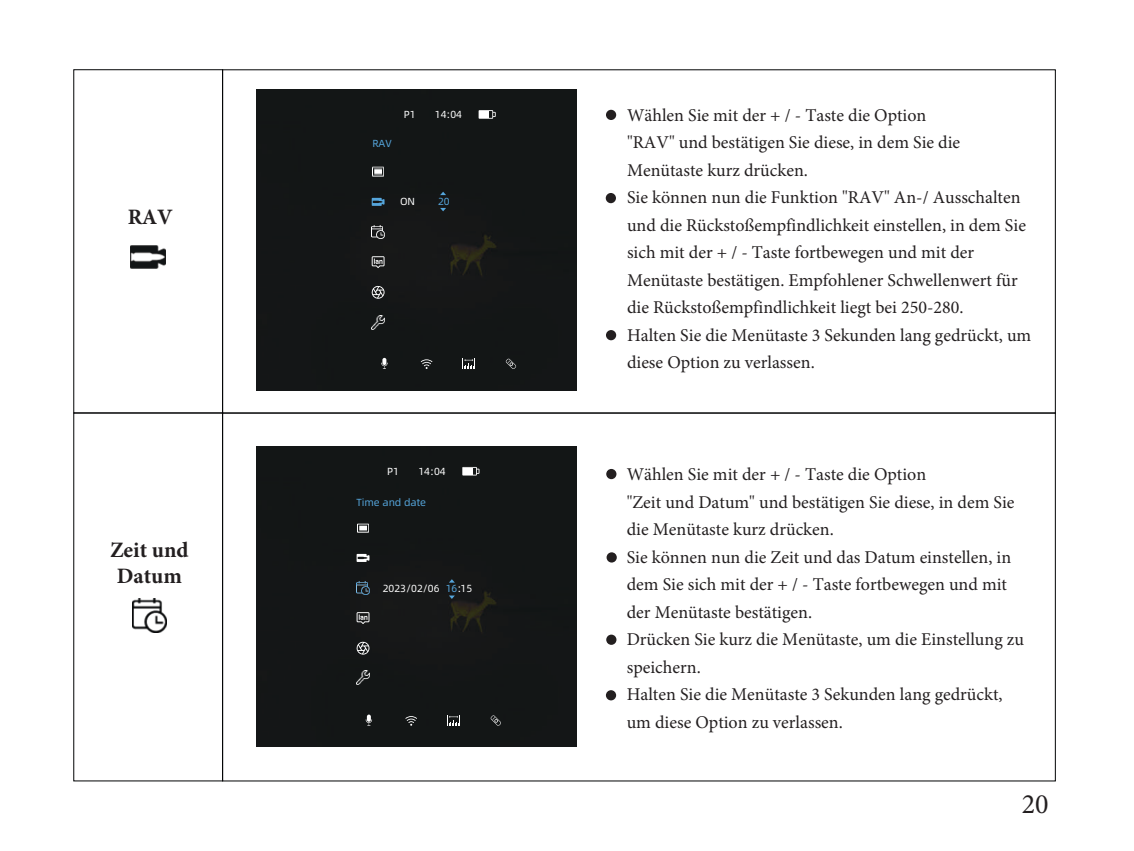
<style>
.page{position:relative;width:1134px;height:851px;background:#fff}
.page>*{position:absolute;margin:0;border:0;box-sizing:border-box;transform-origin:0 0}
.t1{font:28px "Minion Pro";color:#231f20}
.t2{font:700 22px/26.4px "Minion Pro";color:#231f20;text-align:center}
.t3{font:18px/27.6px "Minion Pro";color:#231f20}
.t4{font:10.2px "Alibaba Pu Hui Ti";color:#fff}
.t5{font:10.2px "Alibaba Pu Hui Ti";color:#55a5db}
.s1{color:#55a5db}
</style>
<div class="page">
<img style="left:131px;top:246px;width:35px;height:22px">
<div style="left:606px;top:110px;width:10px;height:10px;background:#231f20;border-radius:50%"></div>
<div style="left:606px;top:193px;width:10px;height:10px;background:#231f20;border-radius:50%"></div>
<div style="left:606px;top:330px;width:10px;height:10px;background:#231f20;border-radius:50%"></div>
<div style="left:606px;top:469px;width:10px;height:10px;background:#231f20;border-radius:50%"></div>
<div style="left:607px;top:552px;width:10px;height:10px;background:#231f20;border-radius:50%"></div>
<div style="left:606px;top:634px;width:10px;height:10px;background:#231f20;border-radius:50%"></div>
<div style="left:606px;top:690px;width:10px;height:10px;background:#231f20;border-radius:50%"></div>
<div style="left:256px;top:90px;width:321px;height:300px;background:#131616"></div>
<div style="left:256px;top:446px;width:321px;height:300px;background:#131616"></div>
<svg style="left:479px;top:110px;width:17px;height:9px"></svg>
<svg style="left:381px;top:358px;width:7px;height:11px"></svg>
<svg style="left:421px;top:359px;width:11px;height:10px"></svg>
<svg style="left:462px;top:358px;width:13px;height:11px"></svg>
<svg style="left:506px;top:358px;width:10px;height:11px"></svg>
<svg style="left:440px;top:192px;width:6px;height:3px"></svg>
<svg style="left:440px;top:208px;width:6px;height:3px"></svg>
<svg style="left:372px;top:256px;width:12px;height:12px"></svg>
<svg style="left:372px;top:198px;width:12px;height:8px"></svg>
<svg style="left:371px;top:285px;width:13px;height:14px"></svg>
<svg style="left:462px;top:467px;width:17px;height:8px"></svg>
<svg style="left:366px;top:714px;width:6px;height:11px"></svg>
<svg style="left:405px;top:716px;width:12px;height:9px"></svg>
<svg style="left:447px;top:715px;width:13px;height:10px"></svg>
<svg style="left:491px;top:715px;width:10px;height:10px"></svg>
<svg style="left:357px;top:612px;width:12px;height:12px"></svg>
<svg style="left:449px;top:579px;width:6px;height:3px"></svg>
<svg style="left:449px;top:595px;width:6px;height:4px"></svg>
<svg style="left:357px;top:554px;width:12px;height:8px"></svg>
<svg style="left:356px;top:641px;width:13px;height:13px"></svg>
<svg style="left:372px;top:225px;width:12px;height:13px"></svg>
<svg style="left:372px;top:166px;width:12px;height:11px"></svg>
<svg style="left:357px;top:522px;width:12px;height:11px"></svg>
<img style="left:356px;top:581px;width:14px;height:13px">
<img style="left:371px;top:316px;width:14px;height:13px">
<img style="left:356px;top:671px;width:14px;height:13px">
<img style="left:132px;top:598px;width:35px;height:34px">
<p class="t2" style="left:128px;top:203px;width:46px">RAV</p>
<p class="t2" style="left:110px;top:536px;width:80px">Zeit und<br>Datum</p>
<p class="t5" style="left:372px;top:135px;width:21px">RAV</p>
<p class="t4" style="left:404px;top:106px;width:13px">P1</p>
<p class="t4" style="left:435px;top:106px;width:29px">14:04</p>
<p class="t4" style="left:400px;top:194px;width:17px">ON</p>
<p class="t5" style="left:438px;top:194px;width:13px">20</p>
<p class="t4" style="left:387px;top:463px;width:13px">P1</p>
<p class="t4" style="left:418px;top:463px;width:29px">14:04</p>
<p class="t5" style="left:356px;top:494px;width:71px">Time and date</p>
<p class="t4" style="left:383px;top:581px;width:91px">2023/02/06 <span class="s1">16</span>:15</p>
<p class="t3" style="left:627px;top:101px;width:406px">Wählen Sie mit der + / - Taste die Option<br>"RAV" und bestätigen Sie diese, in dem Sie die Menütaste kurz drücken.<br>Sie können nun die Funktion "RAV" An-/ Ausschalten und die Rückstoßempfindlichkeit einstellen, in dem Sie sich mit der + / - Taste fortbewegen und mit der Menütaste bestätigen. Empfohlener Schwellenwert für die Rückstoßempfindlichkeit liegt bei 250-280.<br>Halten Sie die Menütaste 3 Sekunden lang gedrückt, um diese Option zu verlassen.</p>
<p class="t3" style="left:627px;top:460px;width:399px">Wählen Sie mit der + / - Taste die Option<br>"Zeit und Datum" und bestätigen Sie diese, in dem Sie die Menütaste kurz drücken.<br>Sie können nun die Zeit und das Datum einstellen, in dem Sie sich mit der + / - Taste fortbewegen und mit der Menütaste bestätigen.<br>Drücken Sie kurz die Menütaste, um die Einstellung zu speichern.<br>Halten Sie die Menütaste 3 Sekunden lang gedrückt, um diese Option zu verlassen.</p>
<h1 class="t1" style="left:1022px;top:785px;width:28px">20</h1>
</div>
